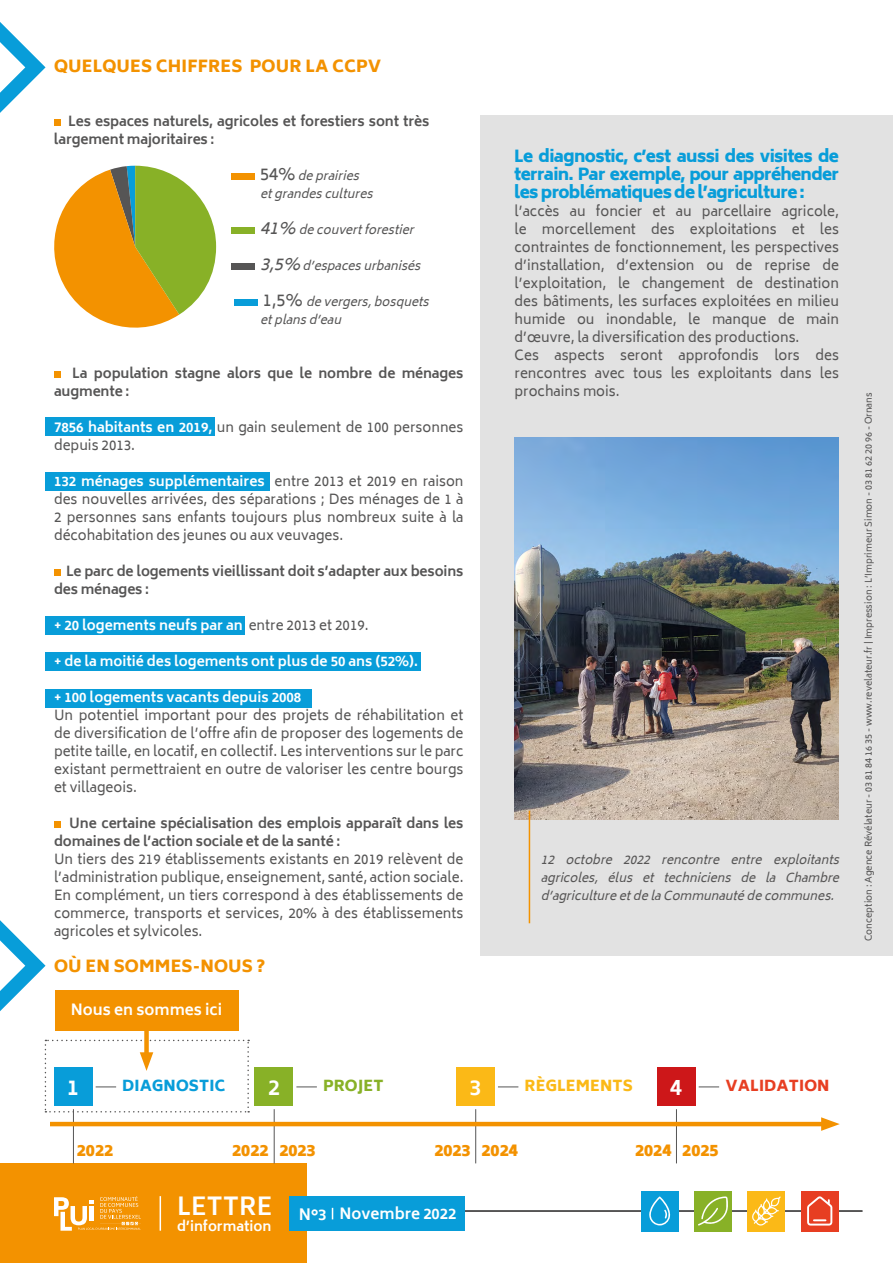
<style>
.page{position:relative;width:893px;height:1263px;background:#fff}
.page>*{position:absolute;margin:0;border:0;box-sizing:border-box;transform-origin:0 0}
.t1{font:700 24.15px "Biryani";letter-spacing:.01em;color:#fff}
.t2{font:700 21.3px "Biryani";color:#fff}
.t3{font:900 16.5px/18px "Biryani";letter-spacing:-.04em;color:#089dd9;text-align:justify}
.t4{font:900 16.5px "Biryani";letter-spacing:.01em;color:#f39200}
.t5{font:700 15px "Biryani";color:#fff}
.t6{font:900 15px "Biryani";letter-spacing:.01em;color:#089dd9}
.t7{font:900 15px "Biryani";letter-spacing:.01em;color:#fbb917}
.t8{font:900 15px "Biryani";letter-spacing:.01em;color:#e73e22}
.t9{font:900 15px "Biryani";letter-spacing:.01em;color:#88b127}
.t10{font:13.5px/18px "Biryani";color:#565555;text-align:justify}
.t11{font:700 13.5px/18px "Biryani";letter-spacing:-.01em;color:#565555}
.t12{font:700 13.5px "Biryani";color:#fff}
.t13{font:italic 12px/18px "Biryani";color:#565555}
.t14{font:9px "Biryani";color:#565555}
.s1{font-style:normal;font-size:16.5px}
.s2{font-size:16.5px}
.s3{font-weight:700;color:#fff}
.s4{font-weight:400;color:#565555}
.s5{font-size:15.15px}
</style>
<div class="page">
<div style="left:46px;top:417px;width:169px;height:19px;background:#089dd9"></div>
<div style="left:46px;top:616px;width:199px;height:19px;background:#089dd9"></div>
<div style="left:46px;top:652px;width:375px;height:19px;background:#089dd9"></div>
<div style="left:46px;top:472px;width:224px;height:18px;background:#089dd9"></div>
<div style="left:46px;top:689px;width:266px;height:18px;background:#089dd9"></div>
<div style="left:54px;top:119px;width:7px;height:7px;background:#f39200"></div>
<div style="left:54px;top:371px;width:7px;height:7px;background:#f39200"></div>
<div style="left:54px;top:569px;width:7px;height:7px;background:#f39200"></div>
<div style="left:54px;top:821px;width:7px;height:7px;background:#f39200"></div>
<hr style="left:0;top:1211px;width:862px;height:1px;background:#565555">
<div style="left:747px;top:1191px;width:38px;height:40px;background:#fbb917"></div>
<svg style="left:752px;top:1196px;width:29px;height:30px"></svg>
<div style="left:694px;top:1191px;width:38px;height:40px;background:#88b127"></div>
<svg style="left:698px;top:1196px;width:30px;height:30px"></svg>
<div style="left:801px;top:1191px;width:37px;height:40px;background:#e73e22"></div>
<svg style="left:807px;top:1196px;width:25px;height:29px"></svg>
<div style="left:641px;top:1191px;width:37px;height:40px;background:#089dd9"></div>
<svg style="left:649px;top:1196px;width:21px;height:29px"></svg>
<div style="left:0;top:1163px;width:306px;height:100px;background:#f39200"></div>
<div style="left:290px;top:1196px;width:175px;height:35px;background:#089dd9"></div>
<svg style="left:54px;top:1196px;width:87px;height:35px"></svg>
<hr style="left:160px;top:1196px;width:1px;height:35px;background:#fff">
<svg style="left:0;top:22px;width:46px;height:91px"></svg>
<svg style="left:0;top:920px;width:46px;height:91px"></svg>
<div style="left:480px;top:115px;width:413px;height:840px;background:#e2e2e2"></div>
<div style="left:456px;top:1068px;width:39px;height:38px;background:#fbb917"></div>
<div style="left:255px;top:1068px;width:38px;height:38px;background:#88b127"></div>
<div style="left:657px;top:1068px;width:38px;height:38px;background:#cd1719"></div>
<svg style="left:498px;top:1087px;width:20px;height:1px"></svg>
<svg style="left:296px;top:1087px;width:21px;height:1px"></svg>
<svg style="left:699px;top:1087px;width:20px;height:1px"></svg>
<hr style="left:73px;top:1109px;width:1px;height:54px;background:#565555">
<hr style="left:475px;top:1109px;width:1px;height:54px;background:#565555">
<hr style="left:274px;top:1109px;width:1px;height:54px;background:#565555">
<hr style="left:676px;top:1109px;width:1px;height:54px;background:#565555">
<hr style="left:50px;top:1122px;width:778px;height:4px;background:#f39200">
<svg style="left:821px;top:1117px;width:19px;height:14px"></svg>
<div style="left:55px;top:990px;width:184px;height:41px;background:#f39200"></div>
<img style="left:515px;top:437px;width:324px;height:382px">
<div style="left:144px;top:1031px;width:5px;height:28px;background:#f39200"></div>
<svg style="left:45px;top:1040px;width:204px;height:72px"></svg>
<hr style="left:529px;top:811px;width:1px;height:112px;background:#f39200">
<svg style="left:54px;top:166px;width:162px;height:162px"></svg>
<div style="left:231px;top:173px;width:24px;height:7px;background:#f39200"></div>
<div style="left:231px;top:227px;width:24px;height:7px;background:#88b127"></div>
<div style="left:231px;top:263px;width:24px;height:7px;background:#565555"></div>
<div style="left:234px;top:299px;width:24px;height:7px;background:#089dd9"></div>
<p class="t4" style="left:54px;top:57px;width:329px">QUELQUES CHIFFRES POUR LA CCPV</p>
<p class="t11" style="left:54px;top:112px;width:377px;text-indent:14px">Les espaces naturels, agricoles et forestiers sont très largement majoritaires :</p>
<p class="t13" style="left:260px;top:167px;width:119px"><span class="s1">5 4 %</span> deprairies etgrandescultures</p>
<p class="t13" style="left:260px;top:221px;width:160px"><span class="s2">41%</span> decouvertforestier</p>
<p class="t13" style="left:260px;top:257px;width:166px"><span class="s2">3,5%</span> d’espacesurbanisés</p>
<p class="t13" style="left:260px;top:293px;width:175px"><span class="s1">1 , 5 %</span> devergers,bosquets etplansd’eau</p>
<p class="t11" style="left:54px;top:364px;width:411px;text-indent:18px">La population stagne alors que le nombre de ménages augmente :</p>
<p class="t10" style="left:54px;top:418px;width:411px"><span class="s3">7856 habitants en 2019,</span> un gain seulement de 100 personnes depuis 2013.</p>
<p class="t10" style="left:54px;top:472px;width:411px"><span class="s3">132 ménages supplémentaires</span> entre 2013 et 2019 en raison des nouvelles arrivées, des séparations ; Des ménages de 1 à 2 personnes sans enfants toujours plus nombreux suite à la décohabitation des jeunes ou aux veuvages.</p>
<p class="t11" style="left:54px;top:562px;width:411px;text-indent:12px">Le parc de logements vieillissant doit s’adapter aux besoins des ménages :</p>
<p class="t12" style="left:54px;top:617px;width:316px">+ 20 logements neufs par an <span class="s4">entre 2013 et 2019.</span></p>
<p class="t12" style="left:54px;top:653px;width:365px">+ de la moitié des logements ont plus de 50 ans (52%).</p>
<p class="t12" style="left:54px;top:689px;width:249px">+ 100 logements vacants depuis 2008</p>
<p class="t10" style="left:54px;top:706px;width:411px">Un potentiel important pour des projets de réhabilitation et de diversification de l’offre afin de proposer des logements de petite taille, en locatif, en collectif. Les interventions sur le parc existant permettraient en outre de valoriser les centre bourgs et villageois.</p>
<p class="t11" style="left:54px;top:814px;width:411px;text-indent:15px">Une certaine spécialisation des emplois apparaît dans les domaines de l’action sociale et de la santé :</p>
<p class="t10" style="left:54px;top:850px;width:411px">Un tiers des 219 établissements existants en 2019 relèvent de l’administration publique, enseignement, santé, action sociale.<br>En complément, un tiers correspond à des établissements de commerce, transports et services, 20% à des établissements agricoles et sylvicoles.</p>
<p class="t4" style="left:54px;top:957px;width:212px">OÙ EN SOMMES-NOUS ?</p>
<p class="t5" style="left:71px;top:1001px;width:153px">Nous en sommes ici</p>
<p class="t3" style="left:514px;top:147px;width:326px">Le diagnostic, c’est aussi des visites de terrain. Par exemple, pour appréhender les problématiques de l’agriculture :</p>
<p class="t10" style="left:515px;top:202px;width:326px;text-align:left">l’accès au foncier et au parcellaire agricole, le morcellement des exploitations et les contraintes de fonctionnement, les perspectives d’installation, d’extension ou de reprise de l’exploitation, le changement de destination des bâtiments, les surfaces exploitées en milieu humide ou inondable, le manque de main d’œuvre, la diversification des productions.<br>Ces aspects seront approfondis lors des rencontres avec tous les exploitants dans les prochains mois.</p>
<p class="t13" style="left:541px;top:851px;width:304px;text-align:justify">12 octobre 2022 rencontre entre exploitants agricoles, élus et techniciens de la Chambre d’agricultureetdelaCommunautédecommunes.</p>
<p class="t14" style="left:863px;top:941px;width:550px;rotate:-90deg">Conception : Agence Révélateur - 03 81 84 16 35 - www.revelateur.fr | Impression : L’Imprimeur Simon - 03 81 62 20 96 - Ornans</p>
<h2 class="t2" style="left:67px;top:1075px;width:13px">1</h2>
<p class="t6" style="left:122px;top:1077px;width:105px">DIAGNOSTIC</p>
<h2 class="t2" style="left:268px;top:1075px;width:13px">2</h2>
<p class="t9" style="left:323px;top:1077px;width:62px">PROJET</p>
<h2 class="t2" style="left:470px;top:1075px;width:13px">3</h2>
<p class="t7" style="left:525px;top:1077px;width:110px">RÈGLEMENTS</p>
<h2 class="t2" style="left:670px;top:1075px;width:13px">4</h2>
<p class="t8" style="left:725px;top:1077px;width:106px">VALIDATION</p>
<p class="t4" style="left:77px;top:1140px;width:38px">2022</p>
<p class="t4" style="left:232px;top:1140px;width:85px">2022 2023</p>
<p class="t4" style="left:434px;top:1140px;width:85px">2023 2024</p>
<p class="t4" style="left:635px;top:1140px;width:85px">2024 2025</p>
<h1 class="t1" style="left:177px;top:1192px;width:96px">LETTRE</h1>
<p class="t12" style="left:177px;top:1218px;width:96px">d’information</p>
<p class="t5" style="left:299px;top:1205px;width:159px"><span class="s5">N°3</span> Novembre 2022</p>
</div>
